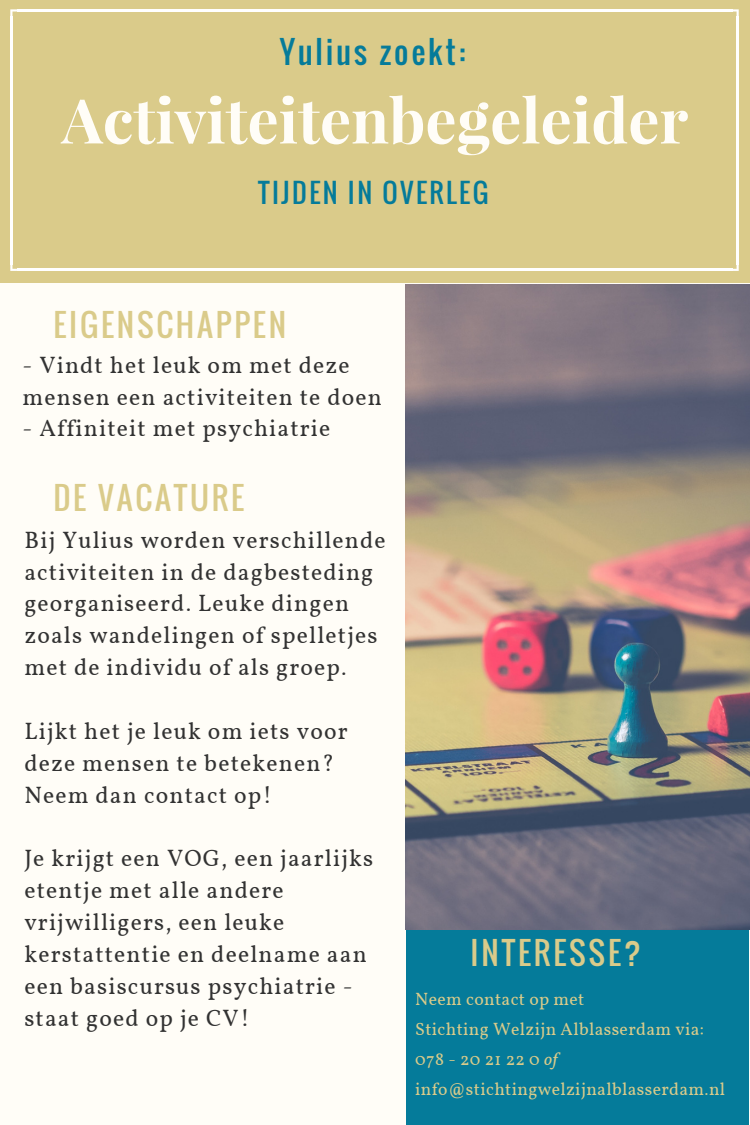
<style>
.page{position:relative;width:750px;height:1125px;background:#fffdf7}
.page>*{position:absolute;margin:0;border:0;box-sizing:border-box;transform-origin:0 0}
.t1{font:700 61.88px "Playfair Display";color:#fffdf7}
.t2{font:31px "Oswald";letter-spacing:.09em;color:#dacb8a}
.t3{font:31px "Oswald";letter-spacing:.09em;color:#057b9a}
.t4{font:26.5px "Oswald";letter-spacing:.09em;color:#057b9a}
.t5{font:23.62px/31.9px "Vollkorn";letter-spacing:.05em;color:#323232}
.t6{font:17.62px/30px "Vollkorn";letter-spacing:.02em;color:#dacb8a}
.s1{font-style:italic}
</style>
<div class="page">
<div style="left:0;top:0;width:750px;height:283px;background:#dacb8a"></div>
<hr style="left:737px;top:16px;width:2px;height:248px;background:#fff">
<hr style="left:10px;top:16px;width:2px;height:248px;background:#fff">
<hr style="left:17px;top:9px;width:715px;height:3px;background:#fff">
<hr style="left:17px;top:269px;width:715px;height:2px;background:#fff">
<svg style="left:732px;top:9px;width:7px;height:7px"></svg>
<svg style="left:10px;top:9px;width:7px;height:7px"></svg>
<svg style="left:732px;top:264px;width:7px;height:7px"></svg>
<svg style="left:10px;top:264px;width:7px;height:7px"></svg>
<div style="left:407px;top:922px;width:342px;height:203px;background:#057b9a"></div>
<img style="left:406px;top:284px;width:344px;height:645px">
<h2 class="t3" style="left:280px;top:28px;width:187px">Yulius zoekt:</h2>
<h1 class="t1" style="left:62px;top:77px;width:628px">Activiteitenbegeleider</h1>
<p class="t4" style="left:258px;top:173px;width:232px">TIJDEN IN OVERLEG</p>
<h2 class="t2" style="left:53px;top:301px;width:234px">EIGENSCHAPPEN</h2>
<p class="t5" style="left:22px;top:348px;width:361px">- Vindt het leuk om met deze mensen een activiteiten te doen</p>
<p class="t5" style="left:22px;top:412px;width:309px">- Affiniteit met psychiatrie</p>
<h2 class="t2" style="left:53px;top:474px;width:192px">DE VACATURE</h2>
<p class="t5" style="left:24px;top:523px;width:363px">Bij Yulius worden verschillende activiteiten in de dagbesteding georganiseerd. Leuke dingen zoals wandelingen of spelletjes met de individu of als groep.</p>
<p class="t5" style="left:24px;top:715px;width:325px">Lijkt het je leuk om iets voor deze mensen te betekenen?<br>Neem dan contact op!</p>
<p class="t5" style="left:24px;top:842px;width:350px">Je krijgt een VOG, een jaarlijks etentje met alle andere vrijwilligers, een leuke kerstattentie en deelname aan een basiscursus psychiatrie - staat goed op je CV!</p>
<h2 class="t2" style="left:471px;top:929px;width:172px">INTERESSE?</h2>
<p class="t6" style="left:415px;top:984px;width:311px">Neem contact op met<br>Stichting Welzijn Alblasserdam via:<br>078 -202122 0<span class="s1">of </span>info@stichtingwelzijnalblasserdam.nl</p>
</div>
